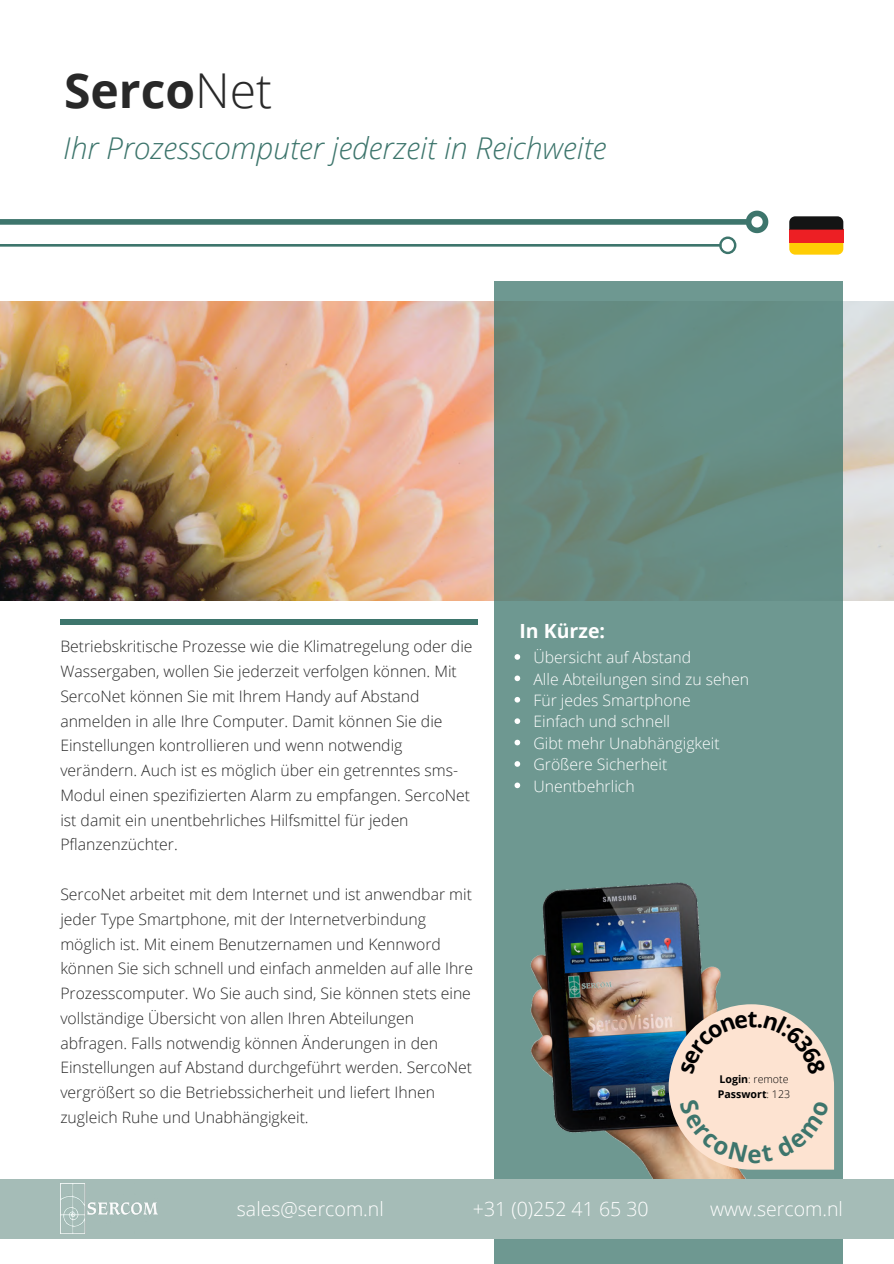
<style>
.page{position:relative;width:894px;height:1264px;background:#fff}
.page>*{position:absolute;margin:0;border:0;box-sizing:border-box;transform-origin:0 0}
.t1{font:700 48px "Open Sans";color:#282828}
.t2{font:italic 300 30px "Open Sans";color:#3d756c}
.t3{font:700 24px "Open Sans";color:#3d756c}
.t4{font:300 19.5px "Open Sans";color:#fff}
.t5{font:700 19.5px "Open Sans";color:#fff}
.t6{font:300 15.75px/24.8px "Open Sans";color:#282828}
.t7{font:300 15.75px "Open Sans";color:#fff}
.t8{font:300 10.65px "Open Sans";color:#000}
.t9{font:700 10.65px "Open Sans";color:#000}
.s1{font-weight:300}
.s2{font-weight:700}
</style>
<div class="page">
<img style="left:0;top:302px;width:893px;height:298px">
<img style="left:494px;top:282px;width:348px;height:981px">
<img style="left:529px;top:882px;width:238px;height:297px">
<div style="left:60px;top:618px;width:417px;height:6px;background:#3d756c"></div>
<svg style="left:0;top:210px;width:769px;height:44px"></svg>
<div style="left:0;top:1179px;width:893px;height:59px;background:#a5bcb7"></div>
<img style="left:60px;top:1183px;width:97px;height:49px">
<svg style="left:514px;top:654px;width:6px;height:5px"></svg>
<svg style="left:514px;top:675px;width:6px;height:6px"></svg>
<svg style="left:514px;top:697px;width:6px;height:5px"></svg>
<svg style="left:514px;top:718px;width:6px;height:6px"></svg>
<svg style="left:514px;top:739px;width:6px;height:6px"></svg>
<svg style="left:514px;top:761px;width:6px;height:5px"></svg>
<svg style="left:514px;top:782px;width:6px;height:6px"></svg>
<svg style="left:789px;top:243px;width:54px;height:12px"></svg>
<div style="left:789px;top:229px;width:54px;height:14px;background:#ed1f24"></div>
<svg style="left:789px;top:216px;width:54px;height:13px"></svg>
<svg style="left:668px;top:1004px;width:165px;height:165px;background:#e8d4c4"></svg>
<p class="t1" style="left:64px;top:56px;width:210px">Serco<span class="s1">Net</span></p>
<p class="t2" style="left:63px;top:127px;width:544px">Ihr Prozesscomputer jederzeit in Reichweite</p>
<p class="t6" style="left:60px;top:633px;width:413px">Betriebskritische Prozesse wie die Klimatregelung oder die Wassergaben, wollen Sie jederzeit verfolgen können. Mit SercoNet können Sie mit Ihrem Handy auf Abstand anmelden in alle Ihre Computer. Damit können Sie die Einstellungen kontrollieren und wenn notwendig verändern. Auch ist es möglich über ein getrenntes sms-Modul einen spezifizierten Alarm zu empfangen. SercoNet ist damit ein unentbehrliches Hilfsmittel für jeden Pflanzenzüchter.</p>
<p class="t6" style="left:60px;top:881px;width:414px">SercoNet arbeitet mit dem Internet und ist anwendbar mit jeder Type Smartphone, mit der Internetverbindung möglich ist. Mit einem Benutzernamen und Kennword können Sie sich schnell und einfach anmelden auf alle Ihre Prozesscomputer. Wo Sie auch sind, Sie können stets eine vollständige Übersicht von allen Ihren Abteilungen abfragen. Falls notwendig können Änderungen in den Einstellungen auf Abstand durchgeführt werden. SercoNet vergrößert so die Betriebssicherheit und liefert Ihnen zugleich Ruhe und Unabhängigkeit.</p>
<p class="t5" style="left:519px;top:617px;width:87px">In Kürze:</p>
<p class="t7" style="left:533px;top:646px;width:159px">Übersicht auf Abstand</p>
<p class="t7" style="left:533px;top:667px;width:217px">Alle Abteilungen sind zu sehen</p>
<p class="t7" style="left:533px;top:689px;width:159px">Für jedes Smartphone</p>
<p class="t7" style="left:533px;top:710px;width:138px">Einfach und schnell</p>
<p class="t7" style="left:533px;top:732px;width:188px">Gibt mehr Unabhängigkeit</p>
<p class="t7" style="left:533px;top:753px;width:135px">Größere Sicherheit</p>
<p class="t7" style="left:533px;top:774px;width:103px">Unentbehrlich</p>
<p class="t8" style="left:719px;top:1072px;width:71px"><span class="s2">Login</span>: remote</p>
<p class="t9" style="left:717px;top:1086px;width:74px">Passwort<span class="s1">: 123</span></p>
<p class="t3" style="left:747px;top:1136px;width:16px">e</p>
<p class="t4" style="left:237px;top:1195px;width:148px">sales@sercom.nl</p>
<p class="t4" style="left:472px;top:1195px;width:177px">+31 (0)252 41 65 30</p>
<p class="t4" style="left:709px;top:1195px;width:134px">www.sercom.nl</p>
</div>
